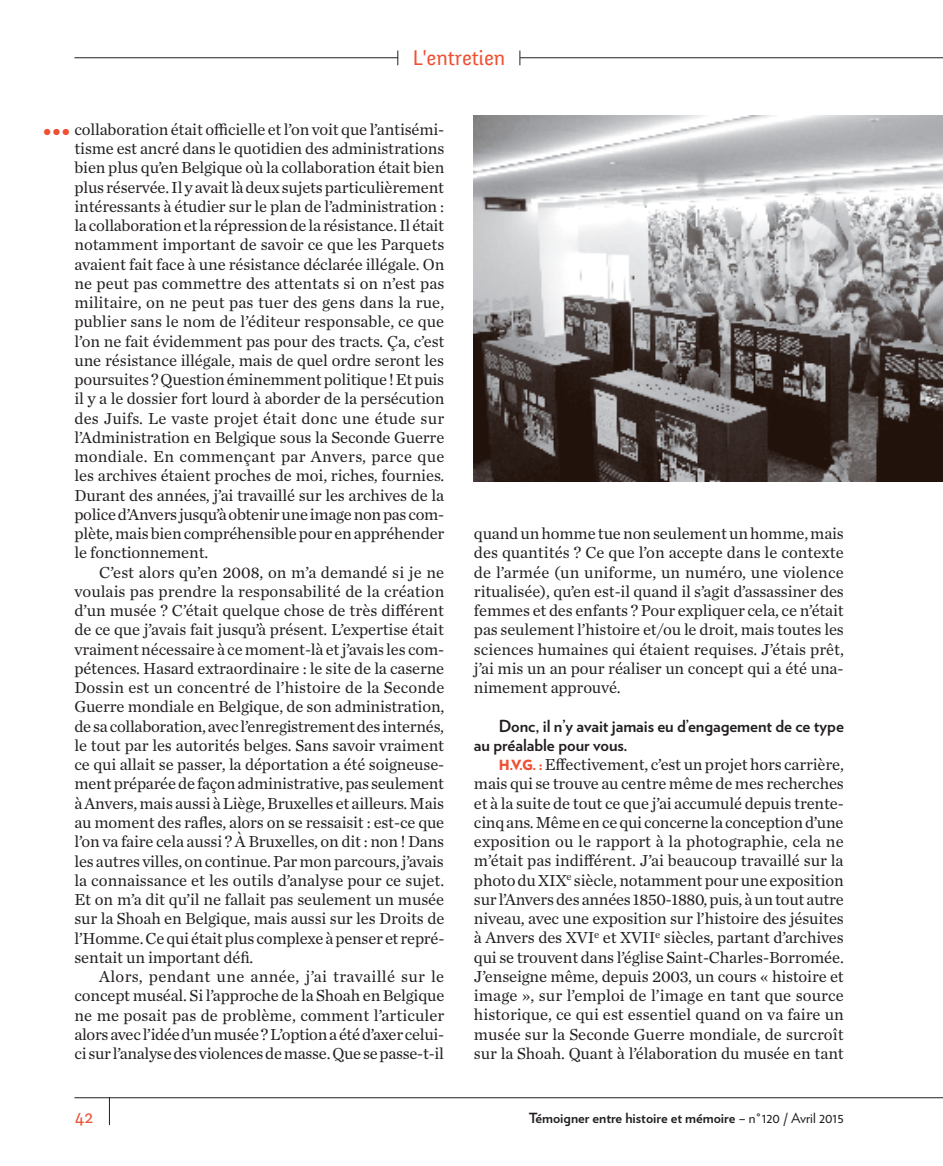
<style>
.page{position:relative;width:943px;height:1166px;background:#fff}
.page>*{position:absolute;margin:0;border:0;box-sizing:border-box;transform-origin:0 0}
.t1{font:21px "Fengardo Neue";color:#ef5032}
.t2{font:17.5px "Fengardo Neue";color:#ef5032}
.t3{font:16.62px/19.2px "Chronicle Text G1";letter-spacing:-.01em;color:#231f20;text-align:justify}
.t4{font:700 16.62px/19.2px "Verlag";letter-spacing:-.005em;color:#231f20}
.t5{font:700 14px "Verlag";color:#231f20}
.t6{font:8.75px "Zapf Dingbats ITC";color:#ef5032}
.s1{font-family:"Verlag";font-weight:900;font-size:14px;color:#ef5032}
.s2{font-weight:400}
</style>
<div class="page">
<hr style="left:74px;top:1097px;width:869px;height:1px;background:#231f20">
<svg style="left:109px;top:1097px;width:1px;height:28px"></svg>
<hr style="left:74px;top:57px;width:869px;height:1px;background:#231f20">
<div style="left:398px;top:44px;width:122px;height:25px;background:#fff"></div>
<svg style="left:397px;top:51px;width:1px;height:14px"></svg>
<svg style="left:519px;top:51px;width:1px;height:14px"></svg>
<img style="left:474px;top:116px;width:469px;height:365px">
<p class="t1" style="left:413px;top:46px;width:94px">L'entretien</p>
<p class="t3" style="left:74px;top:119px;width:371px">collaboration était officielle et l’on voit que l’antisémi&shy;tisme est ancré dans le quotidien des administrations bien plus qu’en Belgique où la collaboration était bien plus réservée. Il y avait là deux sujets particulièrement intéressants à étudier sur le plan de l’administration : la collaboration et la répression de la résistance. Il était notamment important de savoir ce que les Parquets avaient fait face à une résistance déclarée illégale. On ne peut pas commettre des attentats si on n’est pas militaire, on ne peut pas tuer des gens dans la rue, publier sans le nom de l’éditeur responsable, ce que l’on ne fait évidemment pas pour des tracts. Ça, c’est une résistance illégale, mais de quel ordre seront les poursuites ? Question éminemment politique ! Et puis il y a le dossier fort lourd à aborder de la persécution des Juifs. Le vaste projet était donc une étude sur l’Administration en Belgique sous la Seconde Guerre mondiale. En commençant par Anvers, parce que les archives étaient proches de moi, riches, fournies.<br>Durant des années, j’ai travaillé sur les archives de la police d’Anvers jusqu’à obtenir une image non pas com&shy;plète, mais bien compréhensible pour en appréhender le fonctionnement.</p>
<p class="t3" style="left:74px;top:561px;width:371px;text-indent:25px">C’est alors qu’en 2008, on m’a demandé si je ne voulais pas prendre la responsabilité de la création d’un musée ? C’était quelque chose de très différent de ce que j’avais fait jusqu’à présent. L’expertise était vraiment nécessaire à ce moment-là et j’avais les com&shy;pétences. Hasard extraordinaire : le site de la caserne Dossin est un concentré de l’histoire de la Seconde Guerre mondiale en Belgique, de son administration, de sa collaboration, avec l’enregistrement des internés, le tout par les autorités belges. Sans savoir vraiment ce qui allait se passer, la déportation a été soigneuse&shy;ment préparée de façon administrative, pas seulement à Anvers, mais aussi à Liège, Bruxelles et ailleurs. Mais au moment des rafles, alors on se ressaisit : est-ce que l’on va faire cela aussi ? À Bruxelles, on dit : non ! Dans les autres villes, on continue. Par mon parcours, j’avais la connaissance et les outils d’analyse pour ce sujet.<br>Et on m’a dit qu’il ne fallait pas seulement un musée sur la Shoah en Belgique, mais aussi sur les Droits de l’Homme. Ce qui était plus complexe à penser et repré&shy;sentait un important défi.</p>
<p class="t3" style="left:74px;top:966px;width:371px;text-indent:25px">Alors, pendant une année, j’ai travaillé sur le concept muséal. Si l’approche de la Shoah en Belgique ne me posait pas de problème, comment l’articuler alors avec l’idée d’un musée ? L’option a été d’axer celui&shy;ci sur l’analyse des violences de masse. Que se passe-t-il</p>
<p class="t6" style="left:44px;top:128px;width:27px">● ● ●</p>
<p class="t3" style="left:474px;top:523px;width:371px">quand un homme tue non seulement un homme, mais des quantités ? Ce que l’on accepte dans le contexte de l’armée (un uniforme, un numéro, une violence ritualisée), qu’en est-il quand il s’agit d’assassiner des femmes et des enfants ? Pour expliquer cela, ce n’était pas seulement l’histoire et/ou le droit, mais toutes les sciences humaines qui étaient requises. J’étais prêt, j’ai mis un an pour réaliser un concept qui a été una&shy;nimement approuvé.</p>
<p class="t4" style="left:474px;top:715px;width:371px;text-indent:25px">Donc, il n’y avait jamais eu d’engagement de ce type au préalable pour vous.</p>
<p class="t3" style="left:474px;top:754px;width:371px;text-indent:25px"><span class="s1">H.V.G. :</span> Effectivement, c’est un projet hors carrière, mais qui se trouve au centre même de mes recherches et à la suite de tout ce que j’ai accumulé depuis trente&shy;cinq ans. Même en ce qui concerne la conception d’une exposition ou le rapport à la photographie, cela ne m’était pas indifférent. J’ai beaucoup travaillé sur la photo du XIX<sup>e</sup> siècle, notamment pour une exposition sur l’Anvers des années 1850-1880, puis, à un tout autre niveau, avec une exposition sur l’histoire des jésuites à Anvers des XVI<sup>e</sup> et XVII<sup>e</sup> siècles, partant d’archives qui se trouvent dans l’église Saint-Charles-Borromée.<br>J’enseigne même, depuis 2003, un cours « histoire et image », sur l’emploi de l’image en tant que source historique, ce qui est essentiel quand on va faire un musée sur la Seconde Guerre mondiale, de surcroît sur la Shoah. Quant à l’élaboration du musée en tant</p>
<p class="t2" style="left:74px;top:1106px;width:20px">42</p>
<p class="t5" style="left:529px;top:1106px;width:316px">Témoigner entre histoire et mémoire <span class="s2">– n°120 / Avril 2015</span></p>
</div>
